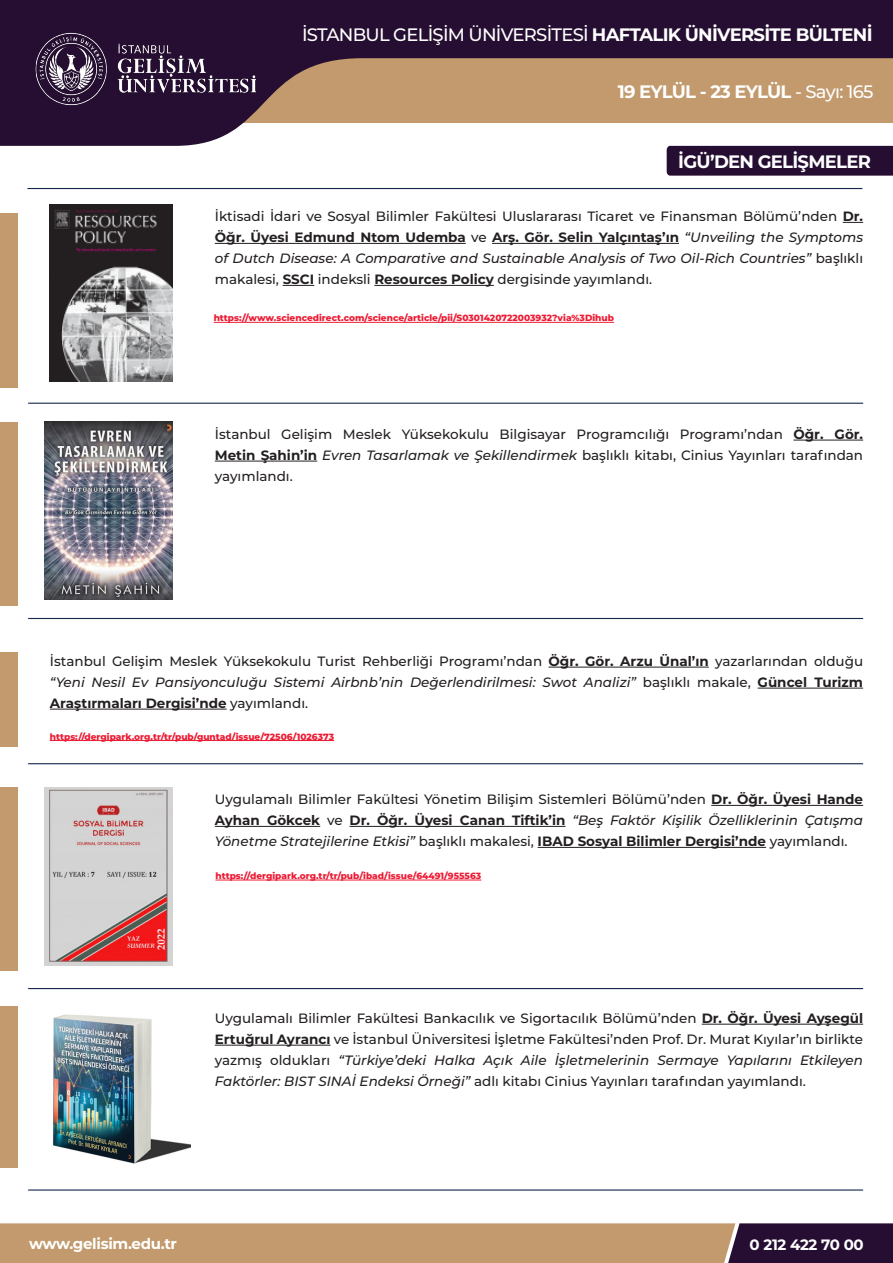
<style>
.page{position:relative;width:893px;height:1263px;background:#fff}
.page>*{position:absolute;margin:0;border:0;box-sizing:border-box;transform-origin:0 0}
.t1{font:500 18px "Montserrat";letter-spacing:-.04em;color:#fff}
.t2{font:700 18px "Montserrat";letter-spacing:-.04em;color:#fff}
.t3{font:700 15px "Montserrat";letter-spacing:-.02em;color:#fff}
.t4{font:500 13.5px/21px "Montserrat";color:#231f20;text-align:justify}
.t5{font:800 9px "Montserrat";color:#ed1a33}
.s1{font-weight:700}
.s2{font-weight:500}
.s3{font-style:italic}
</style>
<div class="page">
<svg style="left:0;top:0;width:893px;height:146px;background:#7a6062"></svg>
<svg style="left:0;top:1223px;width:893px;height:40px;background:#a78264"></svg>
<hr style="left:27px;top:188px;width:835px;height:1px;background:#17284e">
<div style="left:667px;top:146px;width:226px;height:30px;background:#250e31"></div>
<div style="left:0;top:653px;width:17px;height:94px;background:#c29a6d"></div>
<div style="left:0;top:213px;width:17px;height:175px;background:#c29a6d"></div>
<div style="left:0;top:422px;width:17px;height:183px;background:#c29a6d"></div>
<div style="left:0;top:787px;width:17px;height:184px;background:#c29a6d"></div>
<div style="left:0;top:1006px;width:17px;height:161px;background:#c29a6d"></div>
<hr style="left:28px;top:403px;width:835px;height:1px;background:#17284e">
<hr style="left:28px;top:618px;width:835px;height:1px;background:#17284e">
<hr style="left:28px;top:763px;width:835px;height:1px;background:#17284e">
<hr style="left:28px;top:988px;width:835px;height:1px;background:#17284e">
<hr style="left:28px;top:1189px;width:835px;height:1px;background:#17284e">
<img style="left:50px;top:204px;width:122px;height:178px">
<img style="left:44px;top:422px;width:128px;height:178px">
<img style="left:44px;top:787px;width:128px;height:178px">
<img style="left:52px;top:1014px;width:139px;height:150px">
<hr style="left:548px;top:667px;width:161px;height:1px;background:#231f20">
<hr style="left:758px;top:688px;width:105px;height:1px;background:#231f20">
<hr style="left:50px;top:709px;width:177px;height:1px;background:#231f20">
<svg style="left:843px;top:222px;width:20px;height:1px"></svg>
<hr style="left:215px;top:243px;width:251px;height:1px;background:#231f20">
<hr style="left:492px;top:243px;width:187px;height:1px;background:#231f20">
<hr style="left:283px;top:285px;width:31px;height:1px;background:#231f20">
<hr style="left:374px;top:285px;width:120px;height:1px;background:#231f20">
<hr style="left:793px;top:440px;width:70px;height:1px;background:#231f20">
<hr style="left:215px;top:461px;width:102px;height:1px;background:#231f20">
<hr style="left:711px;top:805px;width:152px;height:1px;background:#231f20">
<hr style="left:215px;top:826px;width:105px;height:1px;background:#231f20">
<hr style="left:350px;top:826px;width:215px;height:1px;background:#231f20">
<hr style="left:538px;top:847px;width:228px;height:1px;background:#231f20">
<hr style="left:702px;top:1024px;width:161px;height:1px;background:#231f20">
<hr style="left:215px;top:1045px;width:115px;height:1px;background:#231f20">
<hr style="left:214px;top:322px;width:400px;height:1px;background:#ed1a33">
<hr style="left:50px;top:740px;width:284px;height:1px;background:#ed1a33">
<hr style="left:215px;top:880px;width:266px;height:1px;background:#ed1a33">
<img style="left:27px;top:27px;width:228px;height:80px">
<h1 class="t1" style="left:302px;top:22px;width:572px">İSTANBUL GELİŞİM ÜNİVERSİTESİ <span class="s1">HAFTALIK ÜNİVERSİTE BÜLTENİ</span></h1>
<h1 class="t2" style="left:618px;top:79px;width:257px">19 EYLÜL - 23 EYLÜL <span class="s2">- Sayı: 165</span></h1>
<h1 class="t2" style="left:678px;top:148px;width:194px">İGÜ’DEN GELİŞMELER</h1>
<p class="t4" style="left:215px;top:205px;width:650px">İktisadi İdari ve Sosyal Bilimler Fakültesi Uluslararası Ticaret ve Finansman Bölümü’nden <span class="s1">Dr.<br>Öğr. Üyesi Edmund Ntom Udemba</span> ve <span class="s1">Arş. Gör. Selin Yalçıntaş’ın</span> <span class="s3">“Unveiling the Symptoms of Dutch Disease: A Comparative and Sustainable Analysis of Two Oil-Rich Countries”</span> başlıklı makalesi, <span class="s1">SSCI</span> indeksli <span class="s1">Resources Policy</span> dergisinde yayımlandı.</p>
<p class="t5" style="left:214px;top:312px;width:402px">https://www.sciencedirect.com/science/article/pii/S0301420722003932?via%3Dihub</p>
<p class="t4" style="left:215px;top:423px;width:650px">İstanbul Gelişim Meslek Yüksekokulu Bilgisayar Programcılığı Programı’ndan <span class="s1">Öğr. Gör.<br>Metin Şahin’in</span> <span class="s3">Evren Tasarlamak ve Şekillendirmek</span> başlıklı kitabı, Cinius Yayınları tarafından yayımlandı.</p>
<p class="t4" style="left:50px;top:650px;width:815px">İstanbul Gelişim Meslek Yüksekokulu Turist Rehberliği Programı’ndan <span class="s1">Öğr. Gör. Arzu Ünal’ın</span> yazarlarından olduğu <span class="s3">“Yeni Nesil Ev Pansiyonculuğu Sistemi Airbnb’nin Değerlendirilmesi: Swot Analizi”</span> başlıklı makale, <span class="s1">Güncel Turizm Araştırmaları Dergisi’nde</span> yayımlandı.</p>
<p class="t5" style="left:50px;top:730px;width:286px">https://dergipark.org.tr/tr/pub/guntad/issue/72506/1026373</p>
<p class="t4" style="left:215px;top:788px;width:650px">Uygulamalı Bilimler Fakültesi Yönetim Bilişim Sistemleri Bölümü’nden <span class="s1">Dr. Öğr. Üyesi Hande Ayhan Gökcek</span> ve <span class="s1">Dr. Öğr. Üyesi Canan Tiftik’in</span> <span class="s3">“Beş Faktör Kişilik Özelliklerinin Çatışma Yönetme Stratejilerine Etkisi”</span> başlıklı makalesi, <span class="s1">IBAD Sosyal Bilimler Dergisi’nde</span> yayımlandı.</p>
<p class="t5" style="left:215px;top:869px;width:267px">https://dergipark.org.tr/tr/pub/ibad/issue/64491/955563</p>
<p class="t4" style="left:215px;top:1007px;width:650px">Uygulamalı Bilimler Fakültesi Bankacılık ve Sigortacılık Bölümü’nden <span class="s1">Dr. Öğr. Üyesi Ayşegül Ertuğrul Ayrancı</span> ve İstanbul Üniversitesi İşletme Fakültesi’nden Prof. Dr. Murat Kıyılar’ın birlikte yazmış oldukları <span class="s3">“Türkiye’deki Halka Açık Aile İşletmelerinin Sermaye Yapılarını Etkileyen Faktörler: BIST SINAİ Endeksi Örneği”</span> adlı kitabı Cinius Yayınları tarafından yayımlandı.</p>
<p class="t3" style="left:29px;top:1233px;width:150px">www.gelisim.edu.tr</p>
<p class="t3" style="left:750px;top:1234px;width:116px">0 212 422 70 00</p>
</div>
